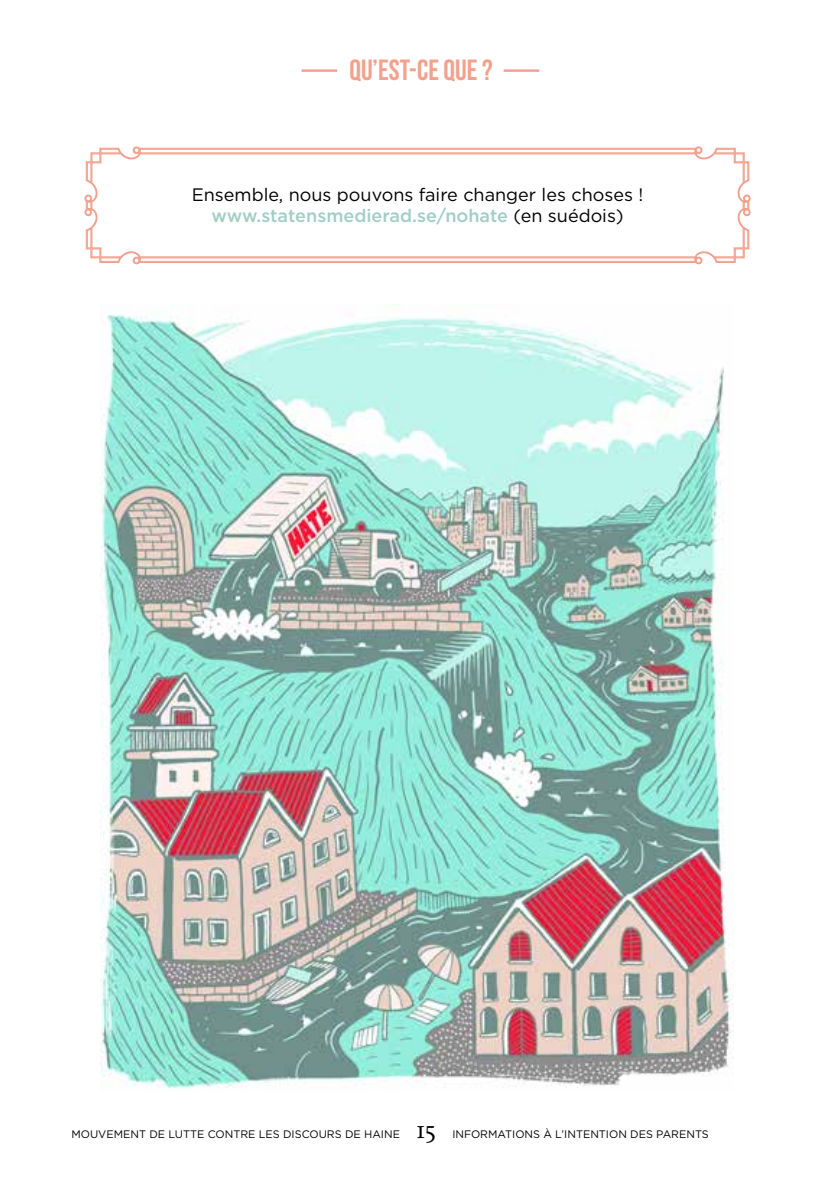
<style>
.page{position:relative;width:840px;height:1191px;background:#fff}
.page>*{position:absolute;margin:0;border:0;box-sizing:border-box;transform-origin:0 0}
.t1{font:29.2px "Bebas Neue";color:#f4a08c}
.t2{font:25.4px "Calluna";color:#000}
.t3{font:18px/21.6px "Gotham";color:#000;text-align:center}
.t4{font:10.8px "Gotham";color:#000}
.s1{font-weight:500;color:#a1cec5}
</style>
<div class="page">
<img style="left:101px;top:304px;width:632px;height:785px">
<svg style="left:84px;top:146px;width:666px;height:119px"></svg>
<hr style="left:503px;top:69px;width:36px;height:3px;background:#f4a08c">
<hr style="left:301px;top:69px;width:36px;height:3px;background:#f4a08c">
<h1 class="t1" style="left:349px;top:54px;width:145px">QU’EST-CE QUE ?</h1>
<p class="t3" style="left:192px;top:183px;width:453px">Ensemble, nous pouvons faire changer les choses ! <span class="s1">www.statensmedierad.se/nohate</span> (en suédois)</p>
<p class="t4" style="left:71px;top:1127px;width:330px">MOUVEMENT DE LUTTE CONTRE LES DISCOURS DE HAINE</p>
<h2 class="t2" style="left:416px;top:1114px;width:21px">15</h2>
<p class="t4" style="left:452px;top:1127px;width:258px">INFORMATIONS À L’INTENTION DES PARENTS</p>
</div>
